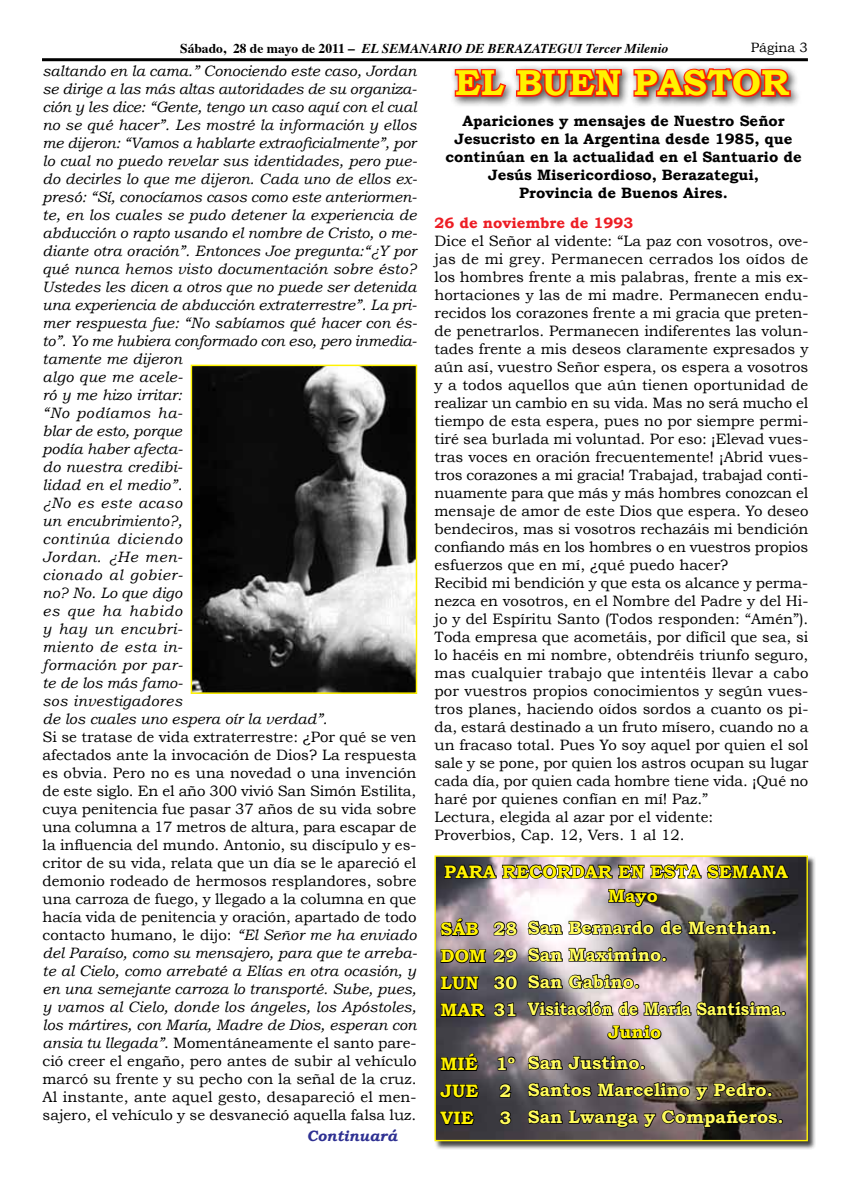
<style>
.page{position:relative;width:851px;height:1191px;background:#fff}
.page>*{position:absolute;margin:0;border:0;box-sizing:border-box;transform-origin:0 0}
.t1{font:700 36px "Bookman Old Style";color:#fff200}
.t2{font:700 18px/27px "Bookman Old Style";color:#fffb5b}
.t3{font:700 18px/27px "Bookman Old Style";color:#fff200}
.t4{font:15px/18px "Bookman Old Style";color:#000;text-align:justify}
.t5{font:italic 15px/18px "Bookman Old Style";color:#000}
.t6{font:700 15px/18px "Bookman Old Style";color:#000;text-align:center}
.t7{font:700 15px "Bookman Old Style";color:#ed1d24}
.t8{font:italic 700 15px "Bookman Old Style";color:#2e3092}
.t9{font:italic 700 13.5px "Times";color:#000}
.t10{font:13.5px "Bookman Old Style";color:#000}
.s1{font-style:normal}
.s2{font-style:italic}
.s3{color:#fffb5b}
</style>
<div class="page">
<hr style="left:42px;top:58px;width:765px;height:3px;background:#000">
<div style="left:449px;top:64px;width:353px;height:44px;background:#000;opacity:.75"></div>
<svg style="left:453px;top:68px;width:55px;height:30px;background:#d36154"></svg>
<svg style="left:514px;top:64px;width:109px;height:35px;background:#cf6054"></svg>
<svg style="left:632px;top:67px;width:160px;height:32px;background:#ca5d51"></svg>
<div style="left:434px;top:855px;width:382px;height:295px;background:#000;opacity:.75"></div>
<img style="left:436px;top:857px;width:369px;height:282px">
<div style="left:434px;top:855px;width:373px;height:286px;border:1px solid #fff200"></div>
<svg style="left:440px;top:974px;width:46px;height:43px;background:#323138"></svg>
<svg style="left:440px;top:1049px;width:39px;height:22px"></svg>
<svg style="left:438px;top:1081px;width:42px;height:18px"></svg>
<svg style="left:439px;top:1110px;width:36px;height:16px"></svg>
<svg style="left:492px;top:974px;width:26px;height:16px"></svg>
<svg style="left:492px;top:1001px;width:25px;height:16px"></svg>
<svg style="left:497px;top:1055px;width:19px;height:16px"></svg>
<svg style="left:498px;top:1082px;width:14px;height:16px"></svg>
<svg style="left:498px;top:1109px;width:14px;height:16px"></svg>
<svg style="left:526px;top:1052px;width:258px;height:77px;background:#544c4d"></svg>
<svg style="left:439px;top:857px;width:350px;height:107px;background:#80797e"></svg>
<svg style="left:526px;top:973px;width:261px;height:67px;background:#84797d"></svg>
<img style="left:194px;top:367px;width:220px;height:324px">
<div style="left:191px;top:364px;width:226px;height:330px;border:2px solid #fff200"></div>
<p class="t9" style="left:180px;top:36px;width:489px"><span class="s1">Sábado, 28 de mayo de 2011 –</span> EL SEMANARIO DE BERAZATEGUI Tercer Milenio</p>
<p class="t10" style="left:750px;top:39px;width:58px">Página 3</p>
<p class="t5" style="left:43px;top:61px;width:376px">saltando en la cama.” Conociendo este caso, Jordan se dirige a las más altas autoridades de su organiza&shy;ción y les dice: “Gente, tengo un caso aquí con el cual no se qué hacer”. Les mostré la información y ellos me dijeron: “Vamos a hablarte extraoficialmente”, por lo cual no puedo revelar sus identidades, pero pue&shy;do decirles lo que me dijeron. Cada uno de ellos ex&shy;presó: “Sí, conocíamos casos como este anteriormen&shy;te, en los cuales se pudo detener la experiencia de abducción o rapto usando el nombre de Cristo, o me&shy;diante otra oración”. Entonces Joe pregunta:“¿Y por qué nunca hemos visto documentación sobre ésto?<br>Ustedes les dicen a otros que no puede ser detenida una experiencia de abducción extraterrestre”. La pri&shy;mer respuesta fue: “No sabíamos qué hacer con és&shy;to”. Yo me hubiera conformado con eso, pero inmedia&shy;tamente me dijeron<br>algo que me acele-<br>ró y me hizo irritar:<br>“No podíamos ha-<br>blar de esto, porque<br>podía haber afecta-<br>do nuestra credibi-<br>lidad en el medio”.<br>¿No es este acaso<br>un encubrimiento?,<br>continúa diciendo<br>Jordan. ¿He men-<br>cionado al gobier-<br>no? No. Lo que digo<br>es que ha habido<br>y hay un encubri-<br>miento de esta in-<br>formación por par-<br>te de los más famo-<br>sos investigadores<br>de los cuales uno espera oír la verdad”.</p>
<p class="t4" style="left:43px;top:727px;width:376px">Si se tratase de vida extraterrestre: ¿Por qué se ven afectados ante la invocación de Dios? La respuesta es obvia. Pero no es una novedad o una invención de este siglo. En el año 300 vivió San Simón Estilita, cuya penitencia fue pasar 37 años de su vida sobre una columna a 17 metros de altura, para escapar de la influencia del mundo. Antonio, su discípulo y es&shy;critor de su vida, relata que un día se le apareció el demonio rodeado de hermosos resplandores, sobre una carroza de fuego, y llegado a la columna en que hacía vida de penitencia y oración, apartado de todo contacto humano, le dijo: <span class="s2">“El Señor me ha enviado del Paraíso, como su mensajero, para que te arreba&shy;te al Cielo, como arrebaté a Elías en otra ocasión, y en una semejante carroza lo transporté. Sube, pues, y vamos al Cielo, donde los ángeles, los Apóstoles, los mártires, con María, Madre de Dios, esperan con ansia tu llegada”</span>. Momentáneamente el santo pare&shy;ció creer el engaño, pero antes de subir al vehículo marcó su frente y su pecho con la señal de la cruz.<br>Al instante, ante aquel gesto, desapareció el men&shy;sajero, el vehículo y se desvaneció aquella falsa luz.</p>
<p class="t8" style="left:307px;top:1126px;width:92px">Continuará</p>
<h1 class="t1" style="left:455px;top:61px;width:336px">EL BUEN PASTOR</h1>
<p class="t6" style="left:445px;top:112px;width:358px">Apariciones y mensajes de Nuestro Señor Jesucristo en la Argentina desde 1985, que continúan en la actualidad en el Santuario de Jesús Misericordioso, Berazategui,<br>Provincia de Buenos Aires.</p>
<p class="t7" style="left:434px;top:214px;width:200px">26 de noviembre de 1993</p>
<p class="t4" style="left:434px;top:232px;width:375px;text-align:left">Dice el Señor al vidente: “La paz con vosotros, ove&shy;jas de mi grey. Permanecen cerrados los oídos de los hombres frente a mis palabras, frente a mis ex&shy;hortaciones y las de mi madre. Permanecen endu&shy;recidos los corazones frente a mi gracia que preten&shy;de penetrarlos. Permanecen indiferentes las volun&shy;tades frente a mis deseos claramente expresados y aún así, vuestro Señor espera, os espera a vosotros y a todos aquellos que aún tienen oportunidad de realizar un cambio en su vida. Mas no será mucho el tiempo de esta espera, pues no por siempre permi&shy;tiré sea burlada mi voluntad. Por eso: ¡Elevad vues&shy;tras voces en oración frecuentemente! ¡Abrid vues&shy;tros corazones a mi gracia! Trabajad, trabajad conti&shy;nuamente para que más y más hombres conozcan el mensaje de amor de este Dios que espera. Yo deseo bendeciros, mas si vosotros rechazáis mi bendición confiando más en los hombres o en vuestros propios esfuerzos que en mí, ¿qué puedo hacer?<br>Recibid mi bendición y que esta os alcance y perma&shy;nezca en vosotros, en el Nombre del Padre y del Hi&shy;jo y del Espíritu Santo (Todos responden: “Amén”).<br>Toda empresa que acometáis, por difícil que sea, si lo hacéis en mi nombre, obtendréis triunfo seguro, mas cualquier trabajo que intentéis llevar a cabo por vuestros propios conocimientos y según vues&shy;tros planes, haciendo oídos sordos a cuanto os pi&shy;da, estará destinado a un fruto mísero, cuando no a un fracaso total. Pues Yo soy aquel por quien el sol sale y se pone, por quien los astros ocupan su lugar cada día, por quien cada hombre tiene vida. ¡Qué no haré por quienes confían en mí! Paz.”<br>Lectura, elegida al azar por el vidente:<br>Proverbios, Cap. 12, Vers. 1 al 12.</p>
<p class="t3" style="left:444px;top:858px;width:345px">PARA RECORDAR EN ESTA SEMANA</p>
<p class="t3" style="left:440px;top:915px;width:78px">SÁB<br>DOM <span class="s3">29<br></span>LUN<br>MAR</p>
<p class="t3" style="left:440px;top:1050px;width:39px;text-align:justify">MIÉ JUE VIE</p>
<p class="t2" style="left:493px;top:914px;width:25px">28</p>
<p class="t2" style="left:493px;top:968px;width:25px">30<br>31</p>
<p class="t2" style="left:496px;top:1049px;width:21px">1º<br>2<br>3</p>
<p class="t3" style="left:608px;top:882px;width:51px">Mayo</p>
<p class="t2" style="left:528px;top:914px;width:260px">San Bernardo de Menthan.<br>San Maximino.<br>San Gabino.<br>Visitación de María Santísima.</p>
<p class="t3" style="left:608px;top:1018px;width:55px">Junio</p>
<p class="t2" style="left:528px;top:1049px;width:257px">San Justino.<br>Santos Marcelino y Pedro.<br>San Lwanga y Compañeros.</p>
</div>
